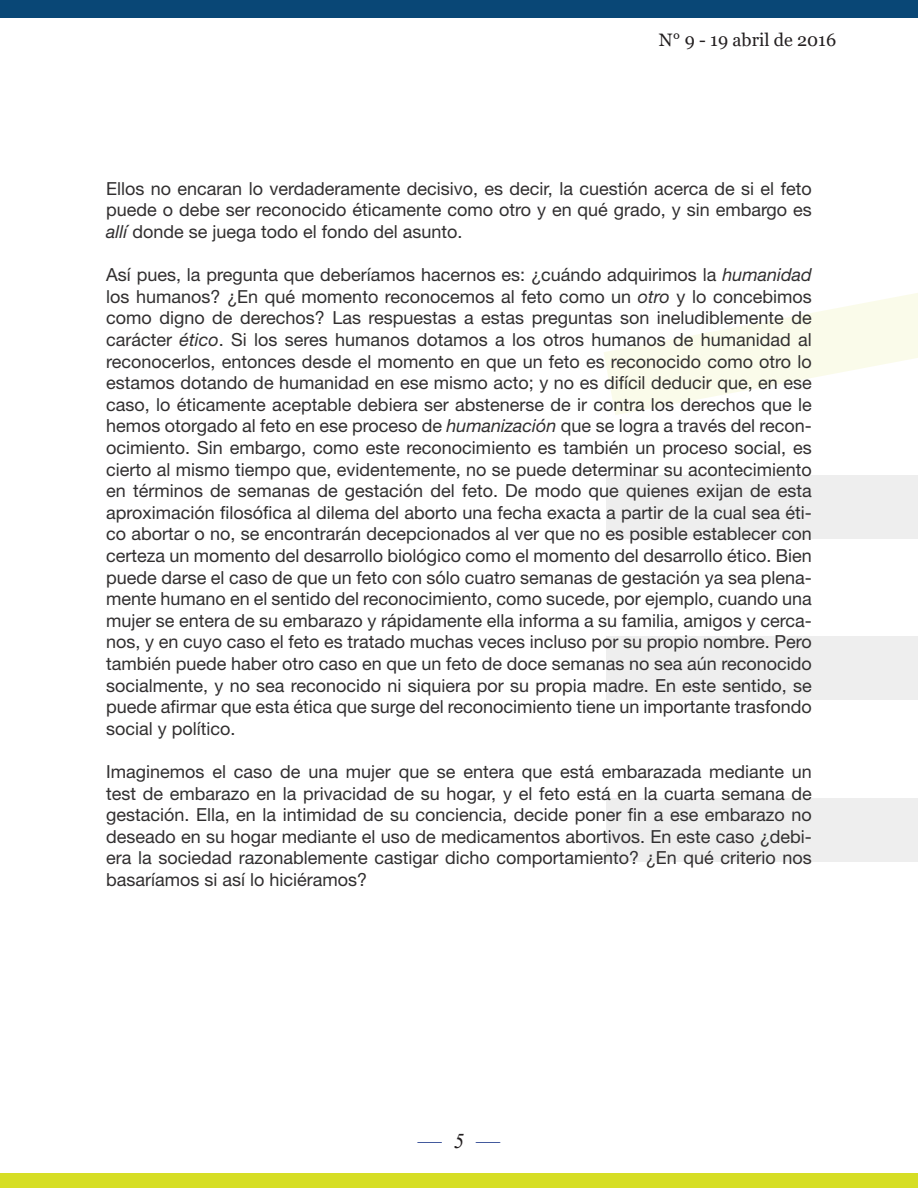
<style>
.page{position:relative;width:918px;height:1188px;background:#fff}
.page>*{position:absolute;margin:0;border:0;box-sizing:border-box;transform-origin:0 0}
.t1{font:24px "Times New Roman";color:#253f8e}
.body{font:18px/21.6px "Helvetica Neue";color:#312f30;text-align:justify}
.t2{font:18px "Georgia";color:#231f20}
.s1{font-style:italic}
.s2{font-style:italic;font-size:21px;color:#231f20}
</style>
<div class="page">
<svg style="left:604px;top:293px;width:314px;height:122px"></svg>
<div style="left:606px;top:475px;width:312px;height:63px;background:#eee"></div>
<div style="left:606px;top:798px;width:312px;height:64px;background:#eee"></div>
<div style="left:606px;top:636px;width:312px;height:64px;background:#eee"></div>
<div style="left:0;top:1174px;width:918px;height:14px;background:#d6de25"></div>
<div style="left:0;top:0;width:918px;height:18px;background:#094776"></div>
<p class="t2" style="left:659px;top:29px;width:179px">N° 9 - 19 abril de 2016</p>
<p class="body" style="left:106px;top:179px;width:707px">Ellos no encaran lo verdaderamente decisivo, es decir, la cuestión acerca de si el feto puede o debe ser reconocido éticamente como otro y en qué grado, y sin embargo es <span class="s1">allí</span> donde se juega todo el fondo del asunto.</p>
<p class="body" style="left:106px;top:265px;width:707px">Así pues, la pregunta que deberíamos hacernos es: ¿cuándo adquirimos la <span class="s1">humanidad </span>los humanos? ¿En qué momento reconocemos al feto como un <span class="s1">otro</span> y lo concebimos como digno de derechos? Las respuestas a estas preguntas son ineludiblemente de carácter <span class="s1">ético</span>. Si los seres humanos dotamos a los otros humanos de humanidad al reconocerlos, entonces desde el momento en que un feto es reconocido como otro lo estamos dotando de humanidad en ese mismo acto; y no es difícil deducir que, en ese caso, lo éticamente aceptable debiera ser abstenerse de ir contra los derechos que le hemos otorgado al feto en ese proceso de <span class="s1">humanización</span> que se logra a través del recon&shy;ocimiento. Sin embargo, como este reconocimiento es también un proceso social, es cierto al mismo tiempo que, evidentemente, no se puede determinar su acontecimiento en términos de semanas de gestación del feto. De modo que quienes exijan de esta aproximación filosófica al dilema del aborto una fecha exacta a partir de la cual sea éti&shy;co abortar o no, se encontrarán decepcionados al ver que no es posible establecer con certeza un momento del desarrollo biológico como el momento del desarrollo ético. Bien puede darse el caso de que un feto con sólo cuatro semanas de gestación ya sea plena&shy;mente humano en el sentido del reconocimiento, como sucede, por ejemplo, cuando una mujer se entera de su embarazo y rápidamente ella informa a su familia, amigos y cerca&shy;nos, y en cuyo caso el feto es tratado muchas veces incluso por su propio nombre. Pero también puede haber otro caso en que un feto de doce semanas no sea aún reconocido socialmente, y no sea reconocido ni siquiera por su propia madre. En este sentido, se puede afirmar que esta ética que surge del reconocimiento tiene un importante trasfondo social y político.</p>
<p class="body" style="left:106px;top:762px;width:707px">Imaginemos el caso de una mujer que se entera que está embarazada mediante un test de embarazo en la privacidad de su hogar, y el feto está en la cuarta semana de gestación. Ella, en la intimidad de su conciencia, decide poner fin a ese embarazo no deseado en su hogar mediante el uso de medicamentos abortivos. En este caso ¿debi&shy;era la sociedad razonablemente castigar dicho comportamiento? ¿En qué criterio nos basaríamos si así lo hiciéramos?</p>
<h1 class="t1" style="left:418px;top:1123px;width:84px">— <span class="s2">5</span> —</h1>
</div>
